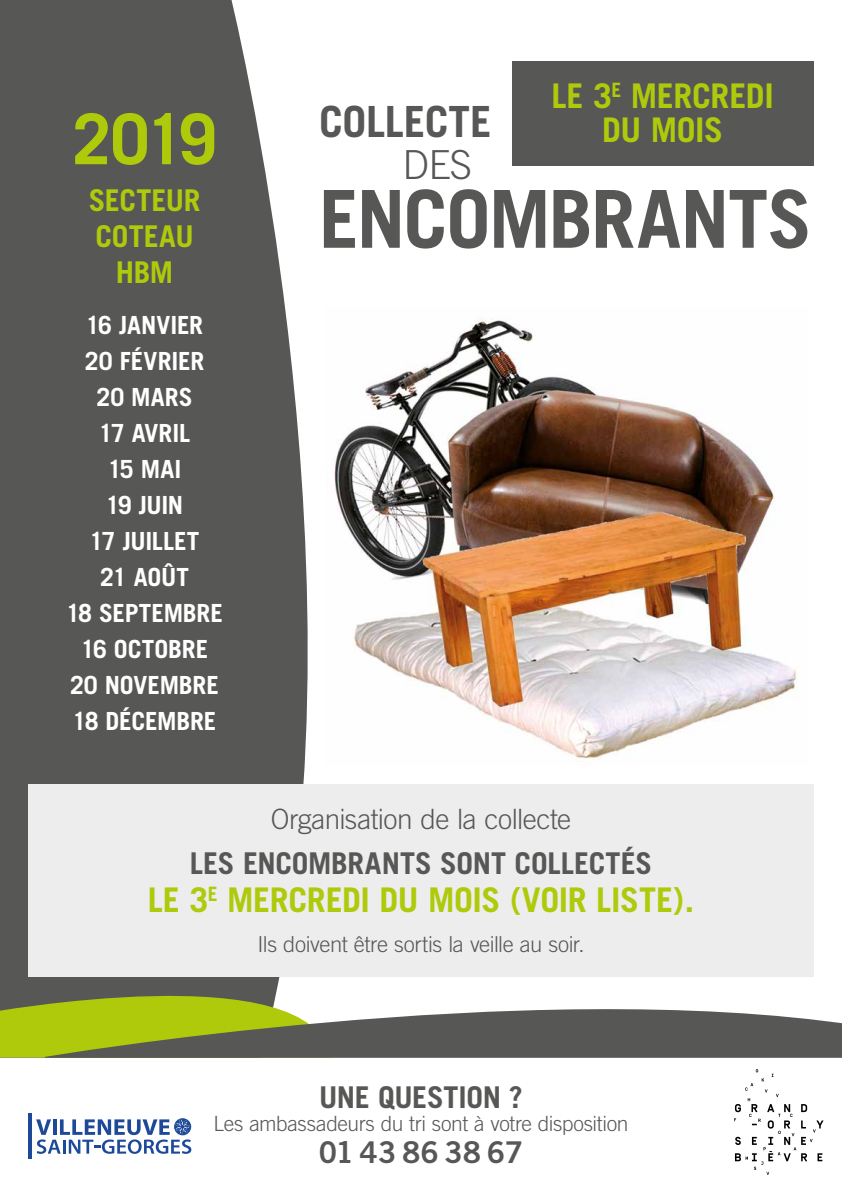
<style>
.page{position:relative;width:842px;height:1191px;background:#fff}
.page>*{position:absolute;margin:0;border:0;box-sizing:border-box;transform-origin:0 0}
.t1{font:700 80px "Trade Gothic";letter-spacing:-.025em;color:#575756}
.t2{font:700 70px "Trade Gothic";color:#afca0b}
.t3{font:700 43px "Trade Gothic";letter-spacing:-.005em;color:#575756}
.t4{font:300 40px "Trade Gothic";color:#575756}
.t5{font:700 34px/34px "Trade Gothic";letter-spacing:-.015em;color:#afca0b;text-align:center}
.t6{font:700 30px "Trade Gothic";letter-spacing:-.005em;color:#575756}
.t7{font:700 30px/36px "Trade Gothic";letter-spacing:-.01em;color:#afca0b;text-align:center}
.t8{font:30px "Trade Gothic Bold Two";color:#575756}
.t9{font:300 28px "Trade Gothic";letter-spacing:-.02em;color:#575756}
.t10{font:700 25px/36px "Trade Gothic";letter-spacing:-.01em;color:#fff;text-align:center}
.t11{font:300 22px "Trade Gothic";letter-spacing:-.02em;color:#575756}
.t12{font:300 21px "Trade Gothic";letter-spacing:-.015em;color:#575756}
</style>
<div class="page">
<svg style="left:0;top:0;width:308px;height:953px;background:#636362"></svg>
<svg style="left:0;top:953px;width:45px;height:104px;background:#84932e"></svg>
<svg style="left:45px;top:977px;width:797px;height:80px;fill:#575756"></svg>
<div style="left:28px;top:784px;width:786px;height:193px;background:#ededed"></div>
<div style="left:512px;top:61px;width:302px;height:105px;background:#575756"></div>
<svg style="left:734px;top:1069px;width:89px;height:106px"></svg>
<img style="left:334px;top:319px;width:464px;height:442px">
<svg style="left:36px;top:1119px;width:155px;height:34px"></svg>
<hr style="left:29px;top:1113px;width:3px;height:45px;background:#1d4999">
<h3 class="t5" style="left:551px;top:78px;width:224px">LE 3<sup>E</sup> MERCREDI<br>DU MOIS</h3>
<h2 class="t2" style="left:72px;top:96px;width:146px">2019</h2>
<h3 class="t3" style="left:319px;top:95px;width:174px">COLLECTE</h3>
<h3 class="t4" style="left:403px;top:141px;width:71px">DES</h3>
<h1 class="t1" style="left:319px;top:170px;width:495px">ENCOMBRANTS</h1>
<p class="t7" style="left:89px;top:182px;width:113px">SECTEUR<br>COTEAU<br>HBM</p>
<p class="t10" style="left:66px;top:307px;width:158px">16 JANVIER<br>20 FÉVRIER<br>20 MARS<br>17 AVRIL<br>15 MAI<br>19 JUIN<br>17 JUILLET<br>21 AOÛT<br>18 SEPTEMBRE<br>16 OCTOBRE<br>20 NOVEMBRE<br>18 DÉCEMBRE</p>
<p class="t9" style="left:271px;top:802px;width:302px">Organisation de la collecte</p>
<p class="t6" style="left:190px;top:844px;width:464px">LES ENCOMBRANTS SONT COLLECTÉS</p>
<h3 class="t5" style="left:148px;top:882px;width:548px">LE 3<sup>E</sup> MERCREDI DU MOIS (VOIR LISTE).</h3>
<p class="t11" style="left:257px;top:931px;width:328px">Ils doivent être sortis la veille au soir.</p>
<p class="t6" style="left:319px;top:1078px;width:205px">UNE QUESTION ?</p>
<p class="t12" style="left:213px;top:1111px;width:417px">Les ambassadeurs du tri sont à votre disposition</p>
<p class="t8" style="left:319px;top:1133px;width:206px">01 43 86 38 67</p>
</div>
